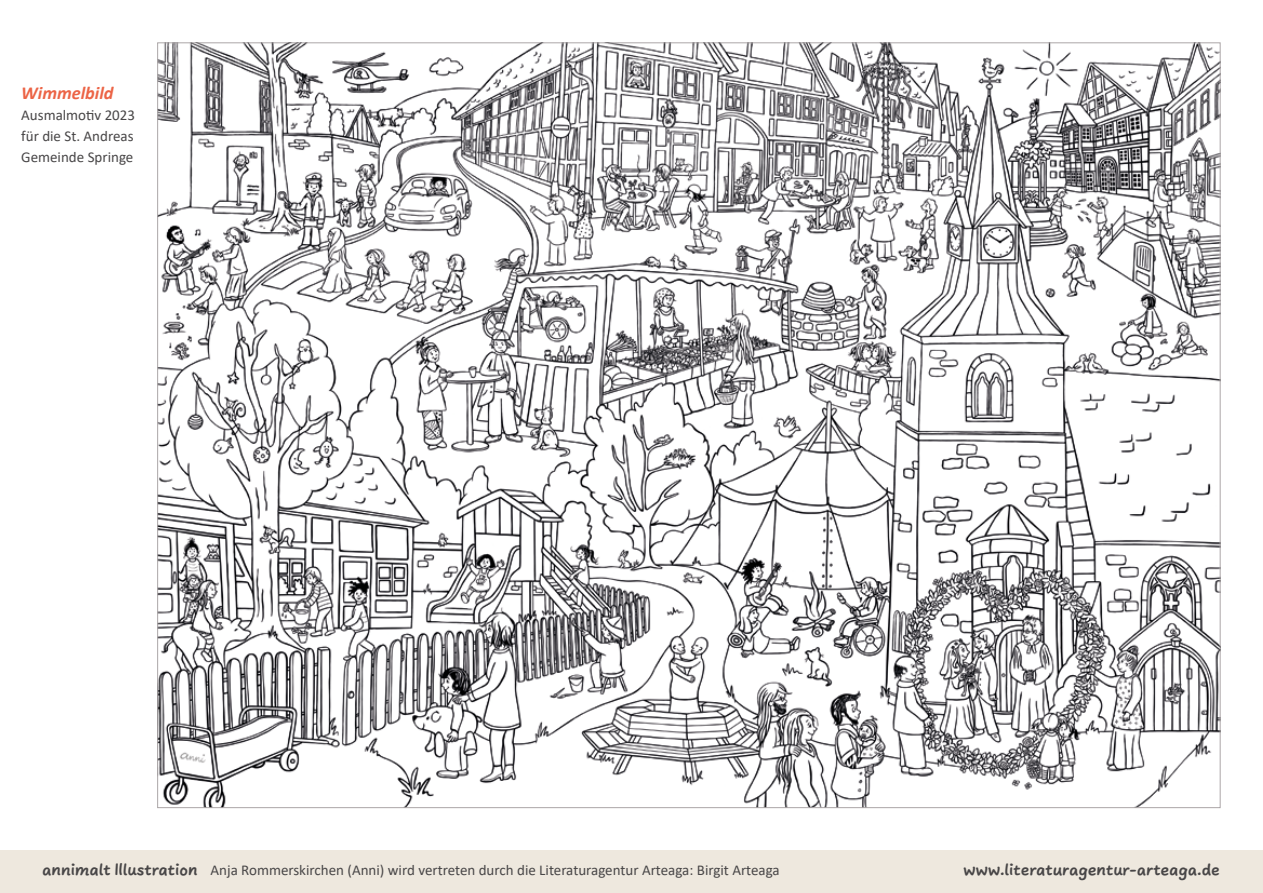
<style>
.page{position:relative;width:1263px;height:893px;background:#fff}
.page>*{position:absolute;margin:0;border:0;box-sizing:border-box;transform-origin:0 0}
.t1{font:700 18.3px "Uberhand Text Pro";color:#484647}
.t2{font:italic 700 18.3px "Calibri";color:#ec6446}
.t3{font:15px/21px "Calibri";color:#484647;text-align:justify}
.s1{font-family:"Uberhand Text Pro";font-weight:700;font-size:18.3px}
</style>
<div class="page">
<div style="left:0;top:850px;width:1263px;height:43px;background:#eee8de"></div>
<img style="left:159px;top:45px;width:1059px;height:761px">
<p class="t2" style="left:21px;top:80px;width:94px">Wimmelbild</p>
<p class="t3" style="left:21px;top:104px;width:115px">Ausmalmotiv 2023 für die St. Andreas Gemeinde Springe</p>
<p class="t3" style="left:43px;top:859px;width:739px"><span class="s1">annimalt Illustration</span> Anja Rommerskirchen (Anni) wird vertreten durch die Literaturagentur Arteaga: Birgit Arteaga</p>
<p class="t1" style="left:963px;top:856px;width:258px">www.literaturagentur-arteaga.de</p>
</div>
